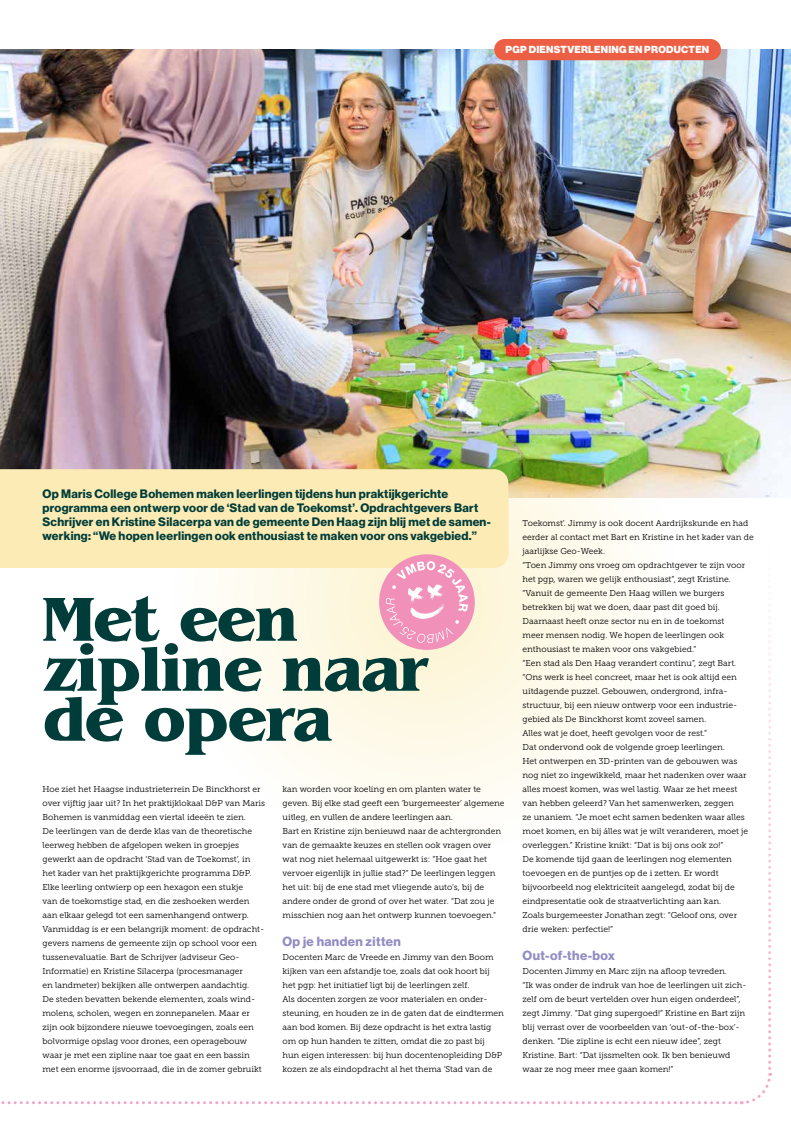
<style>
.page{position:relative;width:791px;height:1134px;background:#fff}
.page>*{position:absolute;margin:0;border:0;box-sizing:border-box;transform-origin:0 0}
.t1{font:700 65px/50px "Benguiat Pro ITC";letter-spacing:-.02em;color:#003d3a}
.t2{font:13px "N Haas Grotesk DS Pro 75 Bd";letter-spacing:.03em;color:#918cc3}
.t3{font:12px/14px "N Haas Grotesk DS Pro 75 Bd";letter-spacing:.02em;color:#003d3a}
.t4{font:10px "N Haas Grotesk DS Pro 95 Blk";letter-spacing:.025em;color:#fff}
.t5{font:8.5px/14px "Museo Slab 300";color:#000}
</style>
<div class="page">
<img style="left:772px;top:50px;width:19px;height:447px">
<img style="left:0;top:39px;width:772px;height:1066px">
<p class="t4" style="left:505px;top:43px;width:205px">PGP DIENSTVERLENING EN PRODUCTEN</p>
<p class="t3" style="left:43px;top:487px;width:450px">Op Maris College Bohemen maken leerlingen tijdens hun praktijkgerichte programma een ontwerp voor de ‘Stad van de Toekomst’. Opdrachtgevers Bart Schrijver en Kristine Silacerpa van de gemeente Den Haag zijn blij met de samen&shy;werking: “We hopen leerlingen ook enthousiast te maken voor ons vakgebied.”</p>
<h1 class="t1" style="left:43px;top:594px;width:387px">Met een zipline naar de opera</h1>
<p class="t5" style="left:43px;top:782px;width:224px">Hoe ziet het Haagse industrieterrein De Binckhorst er over vijftig jaar uit? In het praktijklokaal D&amp;P van Maris Bohemen is vanmiddag een viertal ideeën te zien.<br>De leerlingen van de derde klas van de theoretische leerweg hebben de afgelopen weken in groepjes gewerkt aan de opdracht ‘Stad van de Toekomst’, in het kader van het praktijkgerichte programma D&amp;P.<br>Elke leerling ontwierp op een hexagon een stukje<br>van de toekomstige stad, en die zeshoeken werden aan elkaar gelegd tot een samenhangend ontwerp.<br>Vanmiddag is er een belangrijk moment: de opdracht&shy;gevers namens de gemeente zijn op school voor een tussenevaluatie. Bart de Schrijver (adviseur Geo-Informatie) en Kristine Silacerpa (procesmanager<br>en landmeter) bekijken alle ontwerpen aandachtig.<br>De steden bevatten bekende elementen, zoals wind&shy;molens, scholen, wegen en zonnepanelen. Maar er zijn ook bijzondere nieuwe toevoegingen, zoals een bolvormige opslag voor drones, een operagebouw waar je met een zipline naar toe gaat en een bassin met een enorme ijsvoorraad, die in de zomer gebruikt</p>
<p class="t5" style="left:283px;top:782px;width:224px">kan worden voor koeling en om planten water te geven. Bij elke stad geeft een ‘burgemeester’ algemene uitleg, en vullen de andere leerlingen aan.<br>Bart en Kristine zijn benieuwd naar de achtergronden van de gemaakte keuzes en stellen ook vragen over wat nog niet helemaal uitgewerkt is: “Hoe gaat het vervoer eigenlijk in jullie stad?” De leerlingen leggen het uit: bij de ene stad met vliegende auto’s, bij de andere onder de grond of over het water. “Dat zou je misschien nog aan het ontwerp kunnen toevoegen.”</p>
<h2 class="t2" style="left:283px;top:933px;width:120px">Op je handen zitten</h2>
<p class="t5" style="left:283px;top:950px;width:223px">Docenten Marc de Vreede en Jimmy van den Boom kijken van een afstandje toe, zoals dat ook hoort bij het pgp: het initiatief ligt bij de leerlingen zelf.<br>Als docenten zorgen ze voor materialen en onder&shy;steuning, en houden ze in de gaten dat de eindtermen aan bod komen. Bij deze opdracht is het extra lastig om op hun handen te zitten, omdat die zo past bij<br>hun eigen interessen: bij hun docentenopleiding D&amp;P kozen ze als eindopdracht al het thema ‘Stad van de</p>
<p class="t5" style="left:522px;top:516px;width:233px">Toekomst’. Jimmy is ook docent Aardrijkskunde en had eerder al contact met Bart en Kristine in het kader van de jaarlijkse Geo-Week.<br>“Toen Jimmy ons vroeg om opdrachtgever te zijn voor het pgp, waren we gelijk enthousiast”, zegt Kristine. “Vanuit de gemeente Den Haag willen we burgers betrekken bij wat we doen, daar past dit goed bij.<br>Daarnaast heeft onze sector nu en in de toekomst<br>meer mensen nodig. We hopen de leerlingen ook enthousiast te maken voor ons vakgebied.”<br>“Een stad als Den Haag verandert continu”, zegt Bart. “Ons werk is heel concreet, maar het is ook altijd een uitdagende puzzel. Gebouwen, ondergrond, infra&shy;structuur, bij een nieuw ontwerp voor een industrie&shy;gebied als De Binckhorst komt zoveel samen.<br>Alles wat je doet, heeft gevolgen voor de rest.”<br>Dat ondervond ook de volgende groep leerlingen.<br>Het ontwerpen en 3D- printen van de gebouwen was nog niet zo ingewikkeld, maar het nadenken over waar alles moest komen, was wel lastig. Waar ze het meest van hebben geleerd? Van het samenwerken, zeggen<br>ze unaniem. “Je moet echt samen bedenken waar alles moet komen, en bij álles wat je wilt veranderen, moet je overleggen.” Kristine knikt: “Dat is bij ons ook zo!”<br>De komende tijd gaan de leerlingen nog elementen toevoegen en de puntjes op de i zetten. Er wordt bijvoorbeeld nog elektriciteit aangelegd, zodat bij de eindpresentatie ook de straatverlichting aan kan.<br>Zoals burgemeester Jonathan zegt: “Geloof ons, over drie weken: perfectie!”</p>
<h2 class="t2" style="left:522px;top:947px;width:94px">Out-of-the-box</h2>
<p class="t5" style="left:522px;top:964px;width:225px">Docenten Jimmy en Marc zijn na afloop tevreden.<br>“Ik was onder de indruk van hoe de leerlingen uit zich&shy;zelf om de beurt vertelden over hun eigen onderdeel”, zegt Jimmy. “Dat ging supergoed!” Kristine en Bart zijn blij verrast over de voorbeelden van ‘out- of- the- box’- denken. “Die zipline is echt een nieuw idee”, zegt Kristine. Bart: “Dat ijssmelten ook. Ik ben benieuwd waar ze nog meer mee gaan komen!”</p>
</div>
